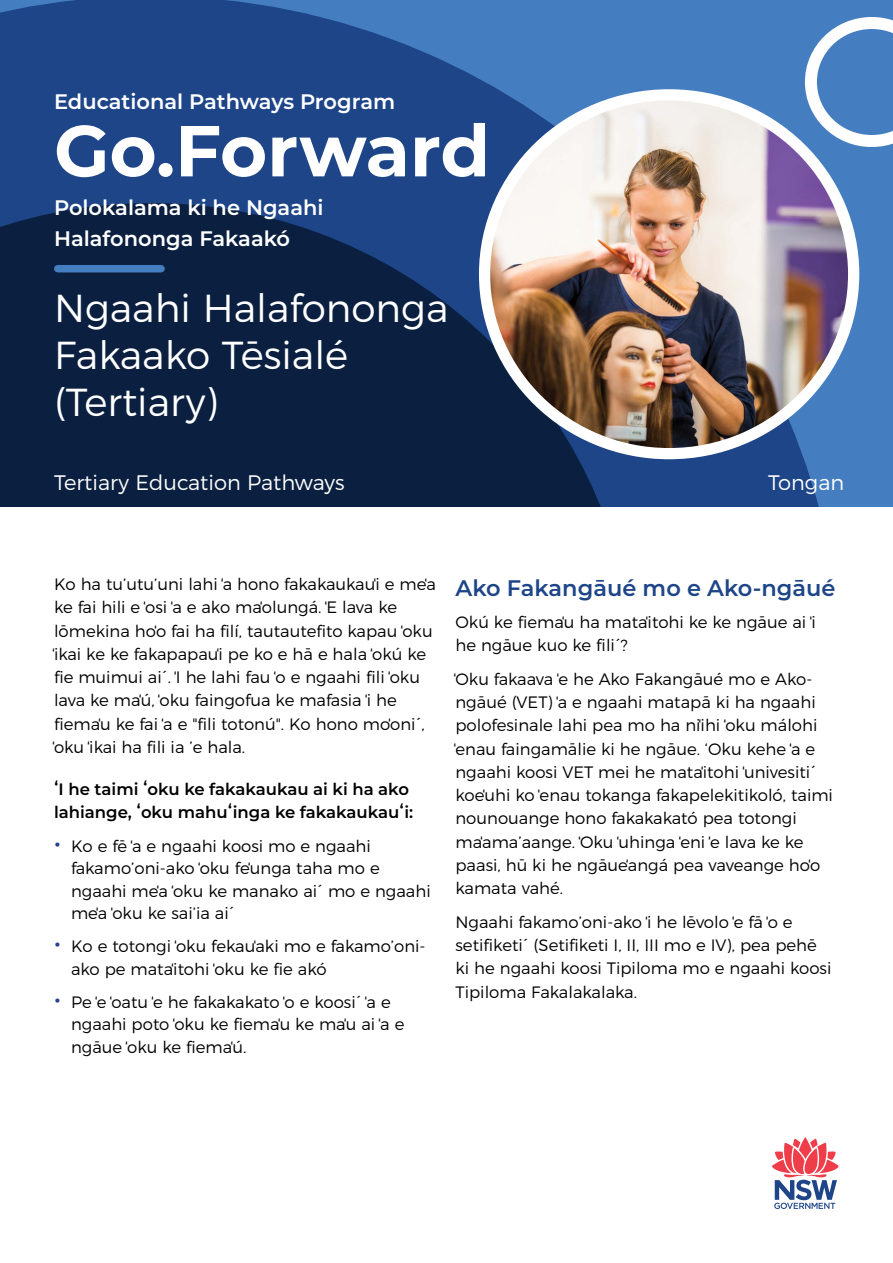
<style>
.page{position:relative;width:893px;height:1263px;background:#fff}
.page>*{position:absolute;margin:0;border:0;box-sizing:border-box;transform-origin:0 0}
.t1{font:700 72px "Montserrat";color:#fff}
.t2{font:300 39px/46.8px "Montserrat";color:#fff}
.Head{font:600 22.5px "Montserrat";color:#1d4588}
.GoForward{font:600 21px/31.2px "Montserrat";color:#fff}
.t3{font:300 21px "Montserrat";color:#fff}
.Text{font:300 16.5px/23.2px "Montserrat";color:#000}
.Text_Bold{font:600 16.5px/23.2px "Montserrat";color:#000}
.s1{font-weight:700;font-size:21px;color:#25408f}
</style>
<div class="page">
<svg style="left:772px;top:1137px;width:66px;height:72px"></svg>
<div style="left:0;top:0;width:893px;height:507px;background:#457ec0"></div>
<svg style="left:0;top:0;width:819px;height:507px;background:#193b6d"></svg>
<img style="left:485px;top:95px;width:369px;height:359px">
<div style="left:479px;top:89px;width:380px;height:370px;border:11px solid #fff;border-radius:50%"></div>
<div style="left:58px;top:265px;width:103px;height:7px;background:#457ec0"></div>
<svg style="left:805px;top:17px;width:88px;height:130px"></svg>
<p class="GoForward" style="left:54px;top:85px;width:343px">Educational Pathways Program</p>
<p class="t1" style="left:54px;top:99px;width:438px">Go.Forward</p>
<p class="GoForward" style="left:54px;top:191px;width:271px">Polokalama ki he Ngaahi<br>Halafononga Fakaakó</p>
<p class="t2" style="left:54px;top:282px;width:396px">Ngaahi Halafononga<br>Fakaako Tēsialé (Tertiary)</p>
<p class="t3" style="left:54px;top:466px;width:292px">Tertiary Education Pathways</p>
<p class="t3" style="left:768px;top:466px;width:78px">Tongan</p>
<p class="Text" style="left:54px;top:571px;width:383px">Ko ha tu’utu’uni lahi ʻa hono fakakaukauʻi e meʻa ke fai hili e ʻosi ʻa e ako maʻolungá. ʻE lava ke lōmekina hoʻo fai ha filí, tautautefito kapau ʻoku ʻikai ke ke fakapapauʻi pe ko e hā e hala ʻokú ke fie muimui ai´. ʻI he lahi fau ʻo e ngaahi fili ʻoku lava ke maʻú, ʻoku faingofua ke mafasia ʻi he fiemaʻu ke fai ʻa e "fili totonú". Ko hono moʻoni´, ʻoku ʻikai ha fili ia ’e hala.</p>
<p class="Text_Bold" style="left:54px;top:777px;width:361px">ʻI he taimi ʻoku ke fakakaukau ai ki ha ako lahiange, ʻoku mahuʻinga ke fakakaukauʻi:</p>
<p class="Text" style="left:71px;top:833px;width:361px;line-height:22.5px;text-indent:-17px"><span class="s1">∙</span> Ko e fē ʻa e ngaahi koosi mo e ngaahi fakamo’oni-ako ʻoku feʻunga taha mo e ngaahi meʻa ʻoku ke manako ai´ mo e ngaahi meʻa ʻoku ke sai’ia ai´</p>
<p class="Text" style="left:71px;top:934px;width:356px;line-height:22.5px;text-indent:-17px"><span class="s1">∙</span> Ko e totongi ʻoku fekauʻaki mo e fakamo’oni&shy;ako pe mataʻitohi ʻoku ke fie akó</p>
<p class="Text" style="left:71px;top:989px;width:335px;line-height:22.5px;text-indent:-17px"><span class="s1">∙</span> Pe ʻe ʻoatu ʻe he fakakakato ʻo e koosi´ ʻa e ngaahi poto ʻoku ke fiemaʻu ke maʻu ai ʻa e ngāue ʻoku ke fiemaʻú.</p>
<p class="Head" style="left:455px;top:572px;width:381px">Ako Fakangāué mo e Ako-ngāué</p>
<p class="Text" style="left:455px;top:609px;width:362px">Okú ke fiemaʻu ha mataʻitohi ke ke ngāue ai ʻi he ngāue kuo ke fili´?</p>
<p class="Text" style="left:455px;top:666px;width:379px">ʻOku fakaava ʻe he Ako Fakangāué mo e Ako&shy;ngāué (VET) ʻa e ngaahi matapā ki ha ngaahi polofesinale lahi pea mo ha niʻihi ʻoku málohi ʻenau faingamālie ki he ngāue. ‘Oku kehe ʻa e ngaahi koosi VET mei he mataʻitohi ʻunivesiti´ koeʻuhi ko ʻenau tokanga fakapelekitikoló, taimi nounouange hono fakakakató pea totongi maʻama’aange. ʻOku ʻuhinga ʻeni ʻe lava ke ke paasi, hū ki he ngāueʻangá pea vaveange hoʻo kamata vahé.</p>
<p class="Text" style="left:455px;top:909px;width:377px">Ngaahi fakamo’oni-ako ʻi he lēvolo ʻe fā ʻo e setifiketi´ (Setifiketi I, II, III mo e IV), pea pehē ki he ngaahi koosi Tipiloma mo e ngaahi koosi Tipiloma Fakalakalaka.</p>
</div>
